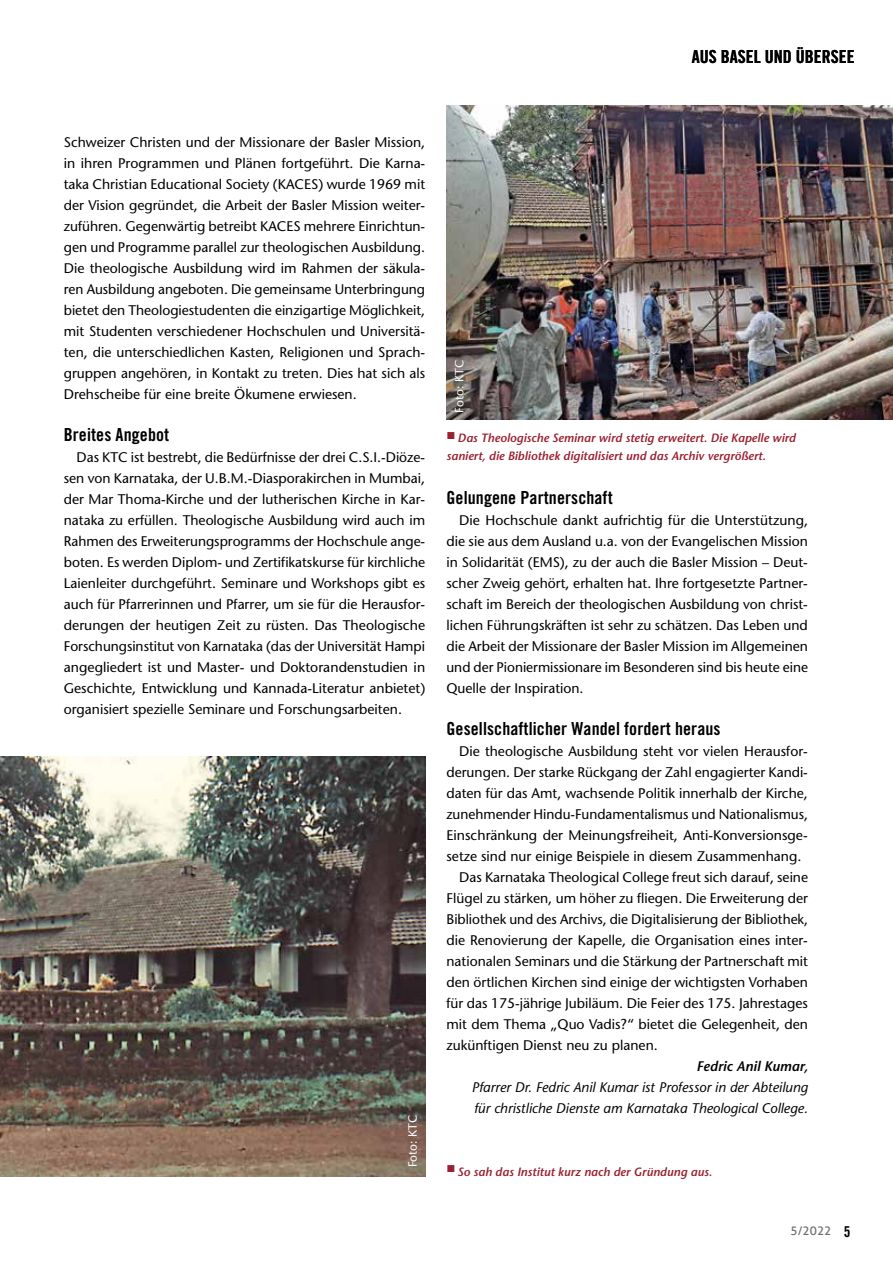
<style>
.page{position:relative;width:893px;height:1263px;background:#fff}
.page>*{position:absolute;margin:0;border:0;box-sizing:border-box;transform-origin:0 0}
.t1{font:18px "Trade Gothic LT Std Bd Cn 20";letter-spacing:.005em;color:#000}
.t2{font:13.95px/21px "Stone Sans";color:#000;text-align:justify}
.t3{font:italic 13.95px/21px "Stone Sans";color:#000}
.t4{font:italic 600 13.95px "Stone Sans";color:#000}
.t5{font:italic 600 12px/18px "Stone Sans";color:#992131}
.t6{font:12px "Stone Sans";color:#fff}
.t7{font:12px "Aller";color:#706f6f}
.s1{font-family:"Trade Gothic LT Std Bd Cn 20";font-size:15px;color:#000}
</style>
<div class="page">
<img style="left:0;top:756px;width:425px;height:420px">
<img style="left:446px;top:105px;width:447px;height:314px">
<p class="t1" style="left:692px;top:46px;width:164px">AUS BASEL UND ÜBERSEE</p>
<p class="t2" style="left:64px;top:132px;width:363px">Schweizer Christen und der Missionare der Basler Mission, in ihren Programmen und Plänen fortgeführt. Die Karna&shy;taka Christian Educational Society (KACES) wurde 1969 mit der Vision gegründet, die Arbeit der Basler Mission weiter&shy;zuführen. Gegenwärtig betreibt KACES mehrere Einrichtun&shy;gen und Programme parallel zur theologischen Ausbildung.<br>Die theologische Ausbildung wird im Rahmen der säkula&shy;ren Ausbildung angeboten. Die gemeinsame Unterbringung bietet den Theologiestudenten die einzigartige Möglichkeit, mit Studenten verschiedener Hochschulen und Universitä&shy;ten, die unterschiedlichen Kasten, Religionen und Sprach&shy;gruppen angehören, in Kontakt zu treten. Dies hat sich als Drehscheibe für eine breite Ökumene erwiesen.</p>
<p class="t1" style="left:64px;top:424px;width:107px">Breites Angebot</p>
<p class="t2" style="left:64px;top:447px;width:363px;text-indent:13px">Das KTC ist bestrebt, die Bedürfnisse der drei C.S.I.-Diöze&shy;sen von Karnataka, der U.B.M.-Diasporakirchen in Mumbai, der Mar Thoma-Kirche und der lutherischen Kirche in Kar&shy;nataka zu erfüllen. Theologische Ausbildung wird auch im Rahmen des Erweiterungsprogramms der Hochschule ange&shy;boten. Es werden Diplom- und Zertifikatskurse für kirchliche Laienleiter durchgeführt. Seminare und Workshops gibt es auch für Pfarrerinnen und Pfarrer, um sie für die Herausfor&shy;derungen der heutigen Zeit zu rüsten. Das Theologische Forschungsinstitut von Karnataka (das der Universität Hampi angegliedert ist und Master- und Doktorandenstudien in Geschichte, Entwicklung und Kannada-Literatur anbietet) organisiert spezielle Seminare und Forschungsarbeiten.</p>
<p class="t6" style="left:405px;top:1167px;width:54px;rotate:-90deg">Foto: KTC</p>
<p class="t6" style="left:452px;top:412px;width:54px;rotate:-90deg">Foto: KTC</p>
<p class="t5" style="left:446px;top:429px;width:351px"><sup>■</sup> Das Theologische Seminar wird stetig erweitert. Die Kapelle wird saniert, die Bibliothek digitalisiert und das Archiv vergrößert.</p>
<p class="t1" style="left:446px;top:487px;width:168px">Gelungene Partnerschaft</p>
<p class="t2" style="left:446px;top:510px;width:363px;text-indent:13px">Die Hochschule dankt aufrichtig für die Unterstützung, die sie aus dem Ausland u.a. von der Evangelischen Mission in Solidarität (EMS), zu der auch die Basler Mission – Deut&shy;scher Zweig gehört, erhalten hat. Ihre fortgesetzte Partner&shy;schaft im Bereich der theologischen Ausbildung von christ&shy;lichen Führungskräften ist sehr zu schätzen. Das Leben und die Arbeit der Missionare der Basler Mission im Allgemeinen und der Pioniermissionare im Besonderen sind bis heute eine Quelle der Inspiration.</p>
<p class="t1" style="left:446px;top:718px;width:276px">Gesellschaftlicher Wandel fordert heraus</p>
<p class="t2" style="left:459px;top:741px;width:350px">Die theologische Ausbildung steht vor vielen Herausfor-</p>
<p class="t2" style="left:446px;top:762px;width:363px">derungen. Der starke Rückgang der Zahl engagierter Kandi-</p>
<p class="t2" style="left:446px;top:783px;width:363px">daten für das Amt, wachsende Politik innerhalb der Kirche,</p>
<p class="t2" style="left:446px;top:804px;width:363px">zunehmender Hindu-Fundamentalismus und Nationalismus,</p>
<p class="t2" style="left:446px;top:825px;width:363px">Einschränkung der Meinungsfreiheit, Anti-Konversionsge-</p>
<p class="t2" style="left:446px;top:846px;width:356px">setze sind nur einige Beispiele in diesem Zusammenhang.</p>
<p class="t2" style="left:459px;top:867px;width:350px">Das Karnataka Theological College freut sich darauf, seine</p>
<p class="t2" style="left:446px;top:888px;width:363px">Flügel zu stärken, um höher zu fliegen. Die Erweiterung der</p>
<p class="t2" style="left:446px;top:909px;width:363px">Bibliothek und des Archivs, die Digitalisierung der Bibliothek,</p>
<p class="t2" style="left:446px;top:930px;width:363px">die Renovierung der Kapelle, die Organisation eines inter-</p>
<p class="t2" style="left:446px;top:951px;width:363px">nationalen Seminars und die Stärkung der Partnerschaft mit</p>
<p class="t2" style="left:446px;top:972px;width:363px">den örtlichen Kirchen sind einige der wichtigsten Vorhaben</p>
<p class="t2" style="left:446px;top:993px;width:363px">für das 175-jährige Jubiläum. Die Feier des 175. Jahrestages</p>
<p class="t2" style="left:446px;top:1014px;width:363px">mit dem Thema „Quo Vadis?“ bietet die Gelegenheit, den</p>
<p class="t2" style="left:446px;top:1035px;width:213px">zukünftigen Dienst neu zu planen.</p>
<p class="t4" style="left:696px;top:1058px;width:113px">Fedric Anil Kumar,</p>
<p class="t3" style="left:472px;top:1077px;width:338px">Pfarrer Dr. Fedric Anil Kumar ist Professor in der Abteilung für christliche Dienste am Karnataka Theological College.</p>
<p class="t5" style="left:446px;top:1163px;width:267px"><sup>■</sup> So sah das Institut kurz nach der Gründung aus.</p>
<p class="t7" style="left:790px;top:1223px;width:61px">5/2022 <span class="s1">5</span></p>
</div>
